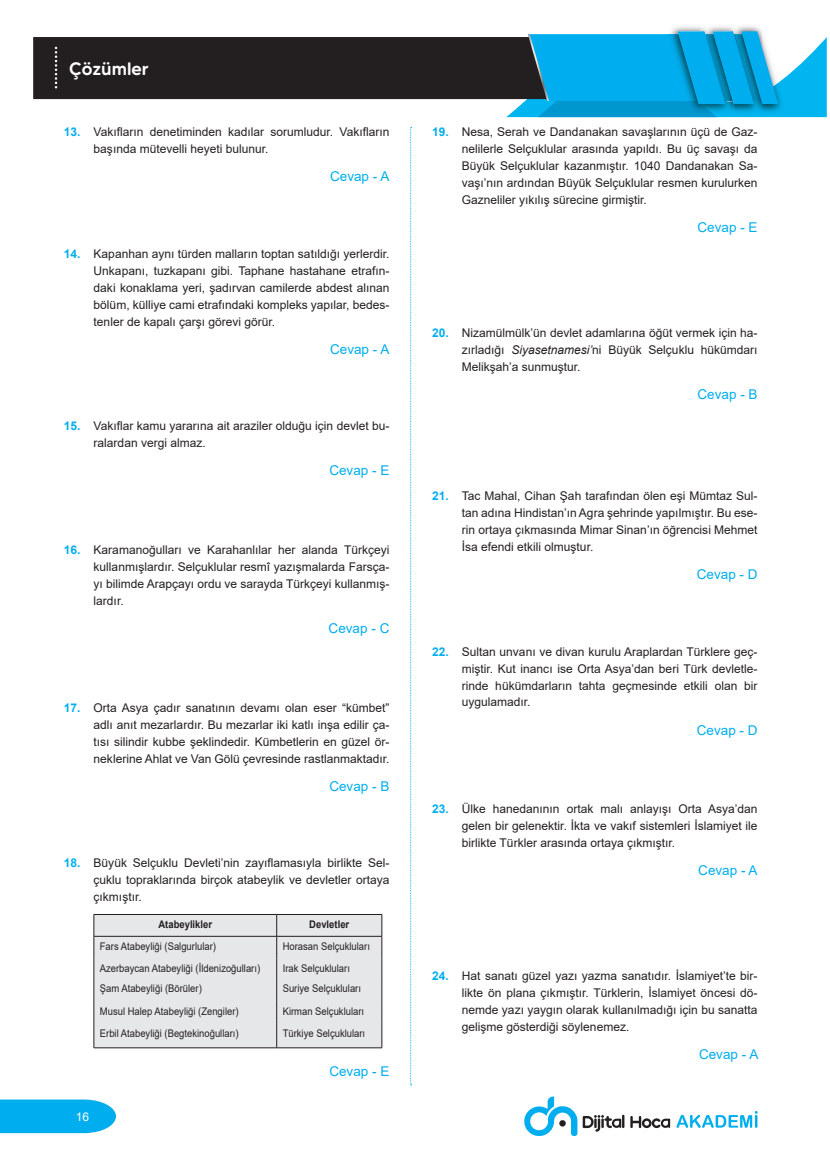
<style>
.page{position:relative;width:830px;height:1170px;background:#fff}
.page>*{position:absolute;margin:0;border:0;box-sizing:border-box;transform-origin:0 0}
.t1{font:500 18px "MADE Tommy Soft";color:#fff}
.CEVAP{font:13.5px "Arial";color:#00aeef}
.t2{font:12px/17px "Arial";color:#231f20;text-align:justify}
.t3{font:12px "Arial";color:#fff}
.t4{font:10.5px "Arial";color:#231f20;scale:.9 1}
.t5{font:700 10.5px "Arial";color:#231f20;scale:.9 1}
.s1{font-weight:700;color:#00aeef}
.s2{font-style:italic}
</style>
<div class="page">
<svg style="left:0;top:1099px;width:116px;height:33px;background:#11b3f0"></svg>
<svg style="left:676px;top:1111px;width:81px;height:16px"></svg>
<svg style="left:630px;top:1116px;width:39px;height:12px"></svg>
<svg style="left:524px;top:1096px;width:100px;height:39px"></svg>
<svg style="left:410px;top:127px;width:1px;height:958px"></svg>
<div style="left:33px;top:37px;width:473px;height:62px;background:#231f20"></div>
<svg style="left:506px;top:26px;width:320px;height:91px;background:#2babda"></svg>
<svg style="left:55px;top:47px;width:2px;height:41px"></svg>
<div style="left:94px;top:914px;width:288px;height:133px;background:#e6e7e9"></div>
<hr style="left:94px;top:1047px;width:182px;height:1px;background:#231f20">
<hr style="left:276px;top:1047px;width:106px;height:1px;background:#231f20">
<h1 class="t1" style="left:69px;top:57px;width:81px">Çözümler</h1>
<p class="t2" style="left:94px;top:124px;width:297px;text-indent:-30px"><span class="s1">13.</span> Vakıfların denetiminden kadılar sorumludur. Vakıfların başında mütevelli heyeti bulunur.</p>
<p class="CEVAP" style="left:330px;top:167px;width:61px">Cevap - A</p>
<p class="t2" style="left:94px;top:245px;width:297px;text-indent:-30px"><span class="s1">14.</span> Kapanhan aynı türden malların toptan satıldığı yerlerdir.<br>Unkapanı, tuzkapanı gibi. Taphane hastahane etrafın&shy;daki konaklama yeri, şadırvan camilerde abdest alınan bölüm, külliye cami etrafındaki kompleks yapılar, bedes&shy;tenler de kapalı çarşı görevi görür.</p>
<p class="CEVAP" style="left:330px;top:339px;width:61px">Cevap - A</p>
<p class="t2" style="left:94px;top:417px;width:297px;text-indent:-30px"><span class="s1">15.</span> Vakıflar kamu yararına ait araziler olduğu için devlet bu&shy;ralardan vergi almaz.</p>
<p class="CEVAP" style="left:329px;top:461px;width:62px">Cevap - E</p>
<p class="t2" style="left:94px;top:541px;width:297px;text-indent:-30px"><span class="s1">16.</span> Karamanoğulları ve Karahanlılar her alanda Türkçeyi kullanmışlardır. Selçuklular resmî yazışmalarda Farsça&shy;yı bilimde Arapçayı ordu ve sarayda Türkçeyi kullanmış&shy;lardır.</p>
<p class="CEVAP" style="left:328px;top:618px;width:62px">Cevap - C</p>
<p class="t2" style="left:94px;top:698px;width:297px;text-indent:-30px"><span class="s1">17.</span> Orta Asya çadır sanatının devamı olan eser “kümbet” adlı anıt mezarlardır. Bu mezarlar iki katlı inşa edilir ça&shy;tısı silindir kubbe şeklindedir. Kümbetlerin en güzel ör&shy;neklerine Ahlat ve Van Gölü çevresinde rastlanmaktadır.</p>
<p class="CEVAP" style="left:329px;top:776px;width:62px">Cevap - B</p>
<p class="t2" style="left:94px;top:854px;width:297px;text-indent:-30px"><span class="s1">18.</span> Büyük Selçuklu Devleti’nin zayıflamasıyla birlikte Sel&shy;çuklu topraklarında birçok atabeylik ve devletler ortaya çıkmıştır.</p>
<p class="t5" style="left:158px;top:916px;width:61px">Atabeylikler</p>
<p class="t5" style="left:309px;top:916px;width:46px">Devletler</p>
<p class="t4" style="left:100px;top:938px;width:130px">Fars Atabeyliği (Salgurlular)</p>
<p class="t4" style="left:282px;top:938px;width:98px">Horasan Selçukluları</p>
<p class="t4" style="left:100px;top:961px;width:179px">Azerbaycan Atabeyliği (İldenizoğulları)</p>
<p class="t4" style="left:282px;top:961px;width:76px">Irak Selçukluları</p>
<p class="t4" style="left:100px;top:980px;width:115px">Şam Atabeyliği (Börüler)</p>
<p class="t4" style="left:282px;top:980px;width:88px">Suriye Selçukluları</p>
<p class="t4" style="left:100px;top:1003px;width:156px">Musul Halep Atabeyliği (Zengiler)</p>
<p class="t4" style="left:282px;top:1003px;width:92px">Kirman Selçukluları</p>
<p class="t4" style="left:100px;top:1026px;width:156px">Erbil Atabeyliği (Begtekinoğulları)</p>
<p class="t4" style="left:282px;top:1026px;width:93px">Türkiye Selçukluları</p>
<p class="CEVAP" style="left:329px;top:1061px;width:62px">Cevap - E</p>
<p class="t3" style="left:76px;top:1108px;width:15px">16</p>
<p class="t2" style="left:461px;top:124px;width:297px;text-indent:-30px"><span class="s1">19.</span> Nesa, Serah ve Dandanakan savaşlarının üçü de Gaz&shy;nelilerle Selçuklular arasında yapıldı. Bu üç savaşı da Büyük Selçuklular kazanmıştır. 1040 Dandanakan Sa&shy;vaşı’nın ardından Büyük Selçuklular resmen kurulurken Gazneliler yıkılış sürecine girmiştir.</p>
<p class="CEVAP" style="left:697px;top:218px;width:62px">Cevap - E</p>
<p class="t2" style="left:461px;top:324px;width:297px;text-indent:-30px"><span class="s1">20.</span> Nizamülmülk’ün devlet adamlarına öğüt vermek için ha&shy;zırladığı <span class="s2">Siyasetnamesi’</span>ni Büyük Selçuklu hükümdarı Melikşah’a sunmuştur.</p>
<p class="CEVAP" style="left:697px;top:384px;width:62px">Cevap - B</p>
<p class="t2" style="left:461px;top:487px;width:297px;text-indent:-30px"><span class="s1">21.</span> Tac Mahal, Cihan Şah tarafından ölen eşi Mümtaz Sul&shy;tan adına Hindistan’ın Agra şehrinde yapılmıştır. Bu ese&shy;rin ortaya çıkmasında Mimar Sinan’ın öğrencisi Mehmet İsa efendi etkili olmuştur.</p>
<p class="CEVAP" style="left:696px;top:565px;width:62px">Cevap - D</p>
<p class="t2" style="left:461px;top:642px;width:297px;text-indent:-30px"><span class="s1">22.</span> Sultan unvanı ve divan kurulu Araplardan Türklere geç&shy;miştir. Kut inancı ise Orta Asya’dan beri Türk devletle&shy;rinde hükümdarların tahta geçmesinde etkili olan bir uygulamadır.</p>
<p class="CEVAP" style="left:696px;top:720px;width:62px">Cevap - D</p>
<p class="t2" style="left:461px;top:800px;width:297px;text-indent:-30px"><span class="s1">23.</span> Ülke hanedanının ortak malı anlayışı Orta Asya’dan gelen bir gelenektir. İkta ve vakıf sistemleri İslamiyet ile birlikte Türkler arasında ortaya çıkmıştır.</p>
<p class="CEVAP" style="left:698px;top:861px;width:61px">Cevap - A</p>
<p class="t2" style="left:461px;top:966px;width:297px;text-indent:-30px"><span class="s1">24.</span> Hat sanatı güzel yazı yazma sanatıdır. İslamiyet’te bir&shy;likte ön plana çıkmıştır. Türklerin, İslamiyet öncesi dö&shy;nemde yazı yaygın olarak kullanılmadığı için bu sanatta gelişme gösterdiği söylenemez.</p>
<p class="CEVAP" style="left:698px;top:1044px;width:61px">Cevap - A</p>
</div>
